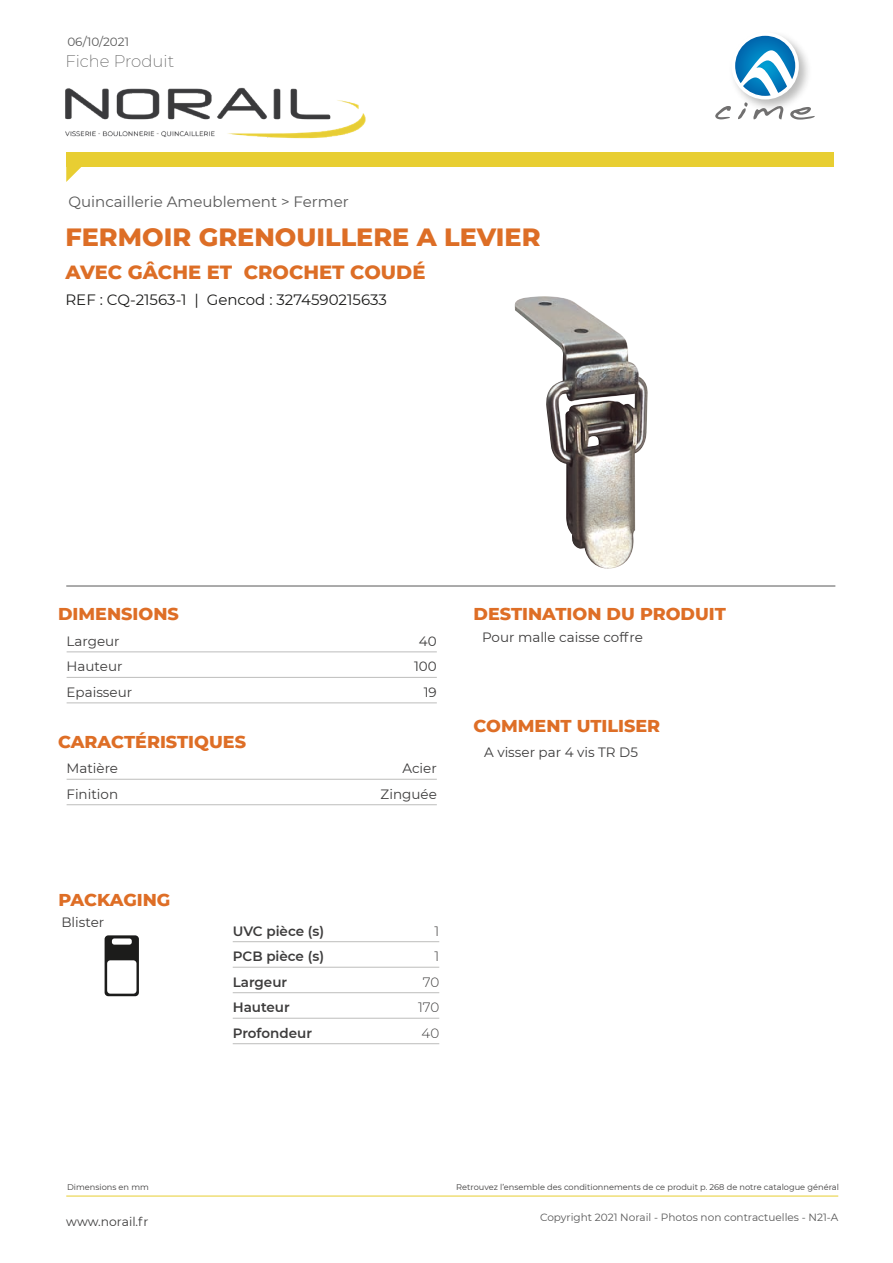
<style>
.page{position:relative;width:893px;height:1263px;background:#fff}
.page>*{position:absolute;margin:0;border:0;box-sizing:border-box;transform-origin:0 0}
.t1{font:800 25.5px "Montserrat";color:#dd6e26}
.t2{font:800 19.5px "Montserrat";color:#dd6e26}
.t3{font:800 17.55px "Montserrat";color:#de6e26}
.t4{font:200 16.5px "Montserrat";color:#585858}
.t5{font:15px "Montserrat";color:#1c1c1b}
.t6{font:15px "Montserrat";color:#585858}
.t7{font:13.5px "Montserrat";color:#3d3c3c}
.t8{font:600 13.5px "Montserrat";color:#3d3c3c}
.t9{font:300 13.5px "Montserrat";letter-spacing:-.01em;color:#3d3c3c}
.t10{font:12.3px "Montserrat";color:#3d3c3c}
.t11{font:12px "Montserrat";color:#585858}
.t12{font:10.5px "Montserrat";color:#585858}
.t13{font:8.25px "Montserrat";color:#3d3c3c}
</style>
<div class="page">
<div style="left:66px;top:152px;width:767px;height:15px;background:#e8ce32"></div>
<svg style="left:66px;top:167px;width:15px;height:15px"></svg>
<img style="left:65px;top:87px;width:301px;height:52px">
<hr style="left:66px;top:586px;width:769px;height:1px;background:#585858">
<hr style="left:66px;top:1196px;width:772px;height:1px;background:#e8ce32">
<img style="left:733px;top:35px;width:75px;height:77px">
<div style="left:731px;top:32px;width:68px;height:67px;background:#fff;border-radius:50%"></div>
<svg style="left:735px;top:36px;width:60px;height:60px"></svg>
<svg style="left:715px;top:106px;width:16px;height:13px"></svg>
<svg style="left:738px;top:102px;width:45px;height:17px"></svg>
<svg style="left:790px;top:107px;width:25px;height:13px"></svg>
<hr style="left:67px;top:651px;width:370px;height:1px;background:#bdbdbc">
<hr style="left:67px;top:677px;width:370px;height:1px;background:#bdbdbc">
<hr style="left:67px;top:702px;width:370px;height:1px;background:#bdbdbc">
<hr style="left:67px;top:779px;width:370px;height:1px;background:#bdbdbc">
<hr style="left:67px;top:804px;width:370px;height:1px;background:#bdbdbc">
<hr style="left:233px;top:941px;width:206px;height:1px;background:#bdbdbc">
<hr style="left:233px;top:967px;width:206px;height:1px;background:#bdbdbc">
<hr style="left:233px;top:992px;width:206px;height:1px;background:#bdbdbc">
<hr style="left:233px;top:1018px;width:206px;height:1px;background:#bdbdbc">
<hr style="left:233px;top:1043px;width:206px;height:1px;background:#bdbdbc">
<svg style="left:105px;top:935px;width:34px;height:61px"></svg>
<img style="left:514px;top:296px;width:134px;height:273px">
<p class="t11" style="left:67px;top:33px;width:63px">06/10/2021</p>
<p class="t4" style="left:65px;top:50px;width:110px">Fiche Produit</p>
<p class="t6" style="left:68px;top:192px;width:282px">Quincaillerie Ameublement &gt; Fermer</p>
<p class="t1" style="left:65px;top:219px;width:477px">FERMOIR GRENOUILLERE A LEVIER</p>
<p class="t2" style="left:65px;top:258px;width:361px">AVEC GÂCHE ET CROCHET COUDÉ</p>
<p class="t5" style="left:65px;top:289px;width:323px">REF : CQ-21563-1 | Gencod : 3274590215633</p>
<p class="t3" style="left:58px;top:601px;width:122px">DIMENSIONS</p>
<p class="t7" style="left:67px;top:632px;width:55px">Largeur</p>
<p class="t7" style="left:419px;top:632px;width:19px">40</p>
<p class="t7" style="left:67px;top:657px;width:57px">Hauteur</p>
<p class="t7" style="left:414px;top:657px;width:24px">100</p>
<p class="t7" style="left:67px;top:683px;width:67px">Epaisseur</p>
<p class="t7" style="left:424px;top:683px;width:15px">19</p>
<p class="t3" style="left:58px;top:729px;width:189px">CARACTÉRISTIQUES</p>
<p class="t7" style="left:67px;top:759px;width:53px">Matière</p>
<p class="t7" style="left:402px;top:759px;width:36px">Acier</p>
<p class="t7" style="left:67px;top:785px;width:53px">Finition</p>
<p class="t7" style="left:381px;top:785px;width:58px">Zinguée</p>
<p class="t3" style="left:474px;top:601px;width:254px">DESTINATION DU PRODUIT</p>
<p class="t7" style="left:482px;top:628px;width:162px">Pour malle caisse coffre</p>
<p class="t3" style="left:474px;top:712px;width:188px">COMMENT UTILISER</p>
<p class="t7" style="left:484px;top:743px;width:155px">A visser par 4 vis TR D5</p>
<p class="t3" style="left:58px;top:887px;width:114px">PACKAGING</p>
<p class="t7" style="left:61px;top:913px;width:44px">Blister</p>
<p class="t8" style="left:233px;top:921px;width:93px">UVC pièce (s)</p>
<p class="t9" style="left:434px;top:922px;width:6px">1</p>
<p class="t8" style="left:233px;top:947px;width:93px">PCB pièce (s)</p>
<p class="t9" style="left:434px;top:947px;width:6px">1</p>
<p class="t8" style="left:233px;top:972px;width:56px">Largeur</p>
<p class="t9" style="left:423px;top:973px;width:18px">70</p>
<p class="t8" style="left:233px;top:998px;width:59px">Hauteur</p>
<p class="t9" style="left:418px;top:998px;width:23px">170</p>
<p class="t8" style="left:233px;top:1023px;width:81px">Profondeur</p>
<p class="t9" style="left:422px;top:1024px;width:19px">40</p>
<p class="t13" style="left:67px;top:1182px;width:83px">Dimensions en mm</p>
<p class="t13" style="left:456px;top:1182px;width:384px">Retrouvez l’ensemble des conditionnements de ce produit p. 268 de notre catalogue général</p>
<p class="t10" style="left:66px;top:1213px;width:84px">www.norail.fr</p>
<p class="t12" style="left:540px;top:1209px;width:300px">Copyright 2021 Norail - Photos non contractuelles - N21-A</p>
</div>
